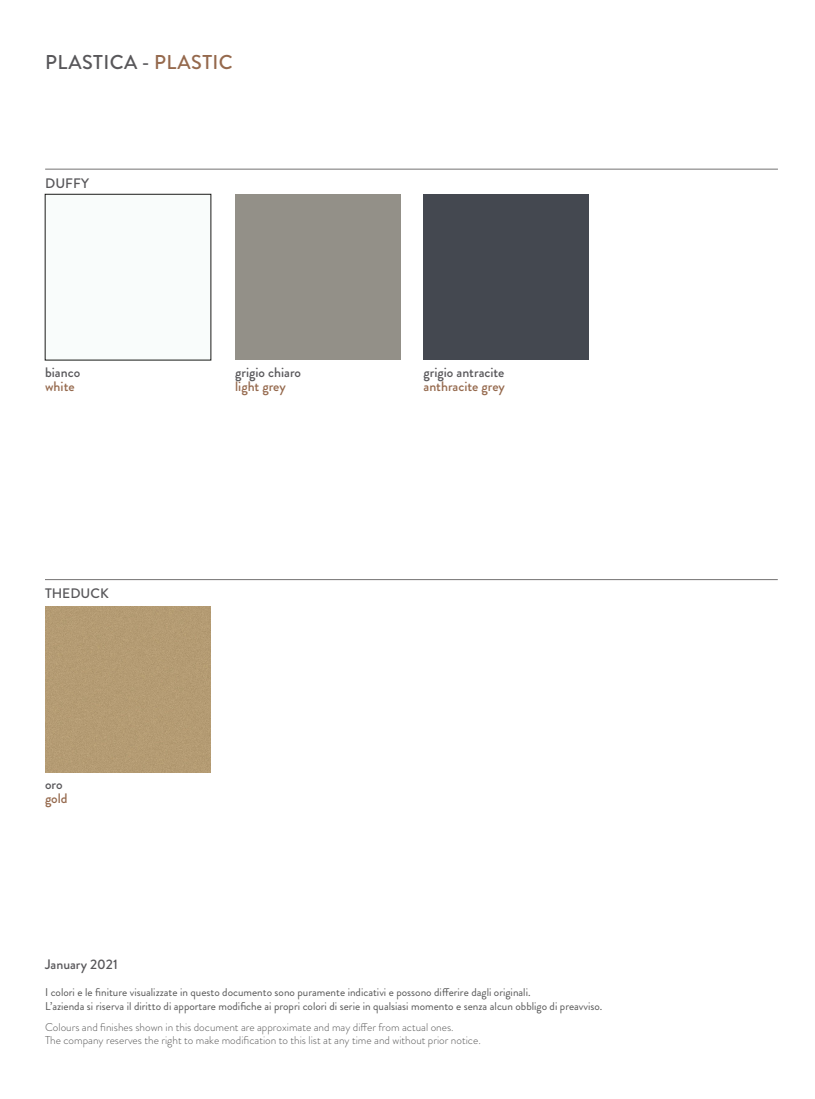
<style>
.page{position:relative;width:815px;height:1099px;background:#fff}
.page>*{position:absolute;margin:0;border:0;box-sizing:border-box;transform-origin:0 0}
.t1{font:500 20px "Brandon Grotesque";letter-spacing:.02em;color:#58575a}
.t2{font:500 13.75px "Brandon Grotesque";color:#58575a}
.t3{font:500 13.75px "Brandon Grotesque";color:#95694d}
.t4{font:11.25px/13.5px "Brandon Grotesque";color:#565656}
.t5{font:300 11.25px/13.5px "Brandon Grotesque";color:#565656}
.s1{color:#95694d}
</style>
<div class="page">
<div style="left:424px;top:194px;width:165px;height:166px;background:#444850"></div>
<div style="left:235px;top:194px;width:166px;height:166px;background:#939088"></div>
<hr style="left:45px;top:169px;width:733px;height:1px;background:#747272">
<hr style="left:45px;top:579px;width:733px;height:1px;background:#747272">
<div style="left:45px;top:606px;width:166px;height:166px;background:#b49b73"></div>
<h1 class="t1" style="left:45px;top:48px;width:189px">PLASTICA - <span class="s1">PLASTIC</span></h1>
<p class="t2" style="left:45px;top:173px;width:45px">DUFFY</p>
<p class="t2" style="left:45px;top:362px;width:37px">bianco</p>
<p class="t3" style="left:45px;top:376px;width:31px">white</p>
<p class="t2" style="left:45px;top:584px;width:65px">THEDUCK</p>
<p class="t2" style="left:45px;top:775px;width:19px">oro</p>
<p class="t3" style="left:45px;top:788px;width:24px">gold</p>
<p class="t2" style="left:45px;top:954px;width:74px">January 2021</p>
<p class="t2" style="left:235px;top:362px;width:67px">grigio chiaro</p>
<p class="t3" style="left:235px;top:376px;width:52px">light grey</p>
<p class="t2" style="left:424px;top:362px;width:82px">grigio antracite</p>
<p class="t3" style="left:424px;top:376px;width:83px">anthracite grey</p>
<p class="t4" style="left:45px;top:985px;width:559px">I colori e le finiture visualizzate in questo documento sono puramente indicativi e possono differire dagli originali.<br>L’azienda si riserva il diritto di apportare modifiche ai propri colori di serie in qualsiasi momento e senza alcun obbligo di preavviso.</p>
<p class="t5" style="left:45px;top:1019px;width:437px">Colours and finishes shown in this document are approximate and may differ from actual ones.<br>The company reserves the right to make modification to this list at any time and without prior notice.</p>
</div>
